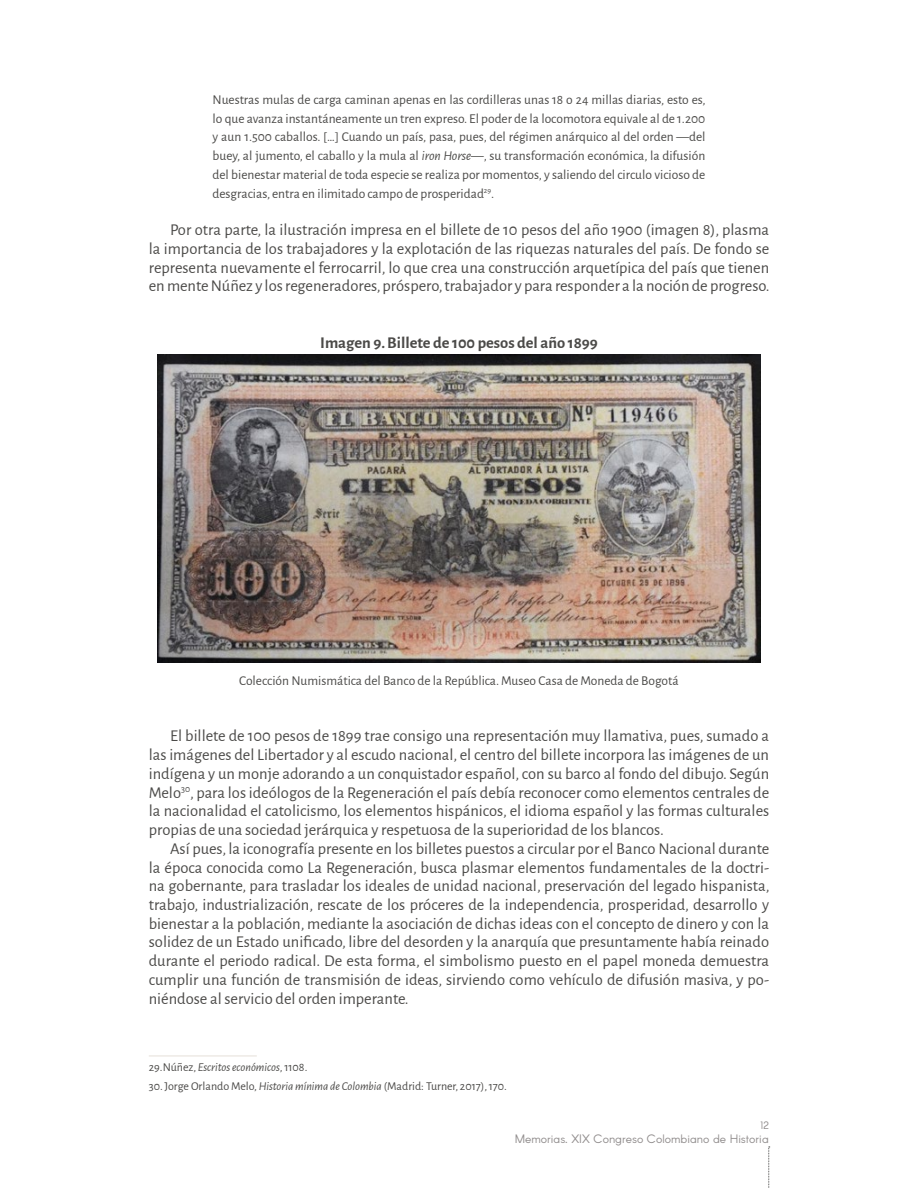
<style>
.page{position:relative;width:918px;height:1188px;background:#fff}
.page>*{position:absolute;margin:0;border:0;box-sizing:border-box;transform-origin:0 0}
.t1{font:16.5px/18.8px "Alegreya Sans";color:#4b4a48;text-align:justify}
.t2{font:700 16.5px "Alegreya Sans";color:#4b4a48}
.t3{font:13.5px/18.8px "Alegreya Sans";color:#4b4a48;text-align:justify}
.t4{font:12px "Alegreya Sans";color:#4b4a48}
.t5{font:12px "Arcon";color:#908c8c}
.t6{font:italic 12px "Alegreya Sans";color:#4b4a48}
.t7{font:10.5px "Arcon";color:#908c8c}
.s1{font-style:italic}
.s2{font-style:normal}
</style>
<div class="page">
<svg style="left:768px;top:1147px;width:2px;height:41px"></svg>
<img style="left:158px;top:354px;width:602px;height:309px">
<hr style="left:149px;top:1056px;width:108px;height:1px;background:#e5dfd8">
<p class="t3" style="left:213px;top:89px;width:495px">Nuestras mulas de carga caminan apenas en las cordilleras unas 18 o 24 millas diarias, esto es, lo que avanza instantáneamente un tren expreso. El poder de la locomotora equivale al de 1.200 y aun 1.500 caballos. […] Cuando un país, pasa, pues, del régimen anárquico al del orden —del buey, al jumento, el caballo y la mula al <span class="s1">iron Horse</span>—, su transformación económica, la difusión del bienestar material de toda especie se realiza por momentos, y saliendo del circulo vicioso de desgracias, entra en ilimitado campo de prosperidad<sup>29</sup>.</p>
<p class="t1" style="left:149px;top:220px;width:622px;text-indent:21px">Por otra parte, la ilustración impresa en el billete de 10 pesos del año 1900 (imagen 8), plasma la importancia de los trabajadores y la explotación de las riquezas naturales del país. De fondo se representa nuevamente el ferrocarril, lo que crea una construcción arquetípica del país que tienen en mente Núñez y los regeneradores, próspero, trabajador y para responder a la noción de progreso.</p>
<p class="t2" style="left:320px;top:330px;width:279px">Imagen 9. Billete de 100 pesos del año 1899</p>
<p class="t3" style="left:239px;top:671px;width:441px">Colección Numismática del Banco de la República. Museo Casa de Moneda de Bogotá</p>
<p class="t1" style="left:149px;top:726px;width:622px;text-indent:21px">El billete de 100 pesos de 1899 trae consigo una representación muy llamativa, pues, sumado a las imágenes del Libertador y al escudo nacional, el centro del billete incorpora las imágenes de un indígena y un monje adorando a un conquistador español, con su barco al fondo del dibujo. Según Melo<sup>30</sup>, para los ideólogos de la Regeneración el país debía reconocer como elementos centrales de la nacionalidad el catolicismo, los elementos hispánicos, el idioma español y las formas culturales propias de una sociedad jerárquica y respetuosa de la superioridad de los blancos.</p>
<p class="t1" style="left:149px;top:838px;width:622px;text-indent:21px">Así pues, la iconografía presente en los billetes puestos a circular por el Banco Nacional durante la época conocida como La Regeneración, busca plasmar elementos fundamentales de la doctri&shy;na gobernante, para trasladar los ideales de unidad nacional, preservación del legado hispanista, trabajo, industrialización, rescate de los próceres de la independencia, prosperidad, desarrollo y bienestar a la población, mediante la asociación de dichas ideas con el concepto de dinero y con la solidez de un Estado unificado, libre del desorden y la anarquía que presuntamente había reinado durante el periodo radical. De esta forma, el simbolismo puesto en el papel moneda demuestra cumplir una función de transmisión de ideas, sirviendo como vehículo de difusión masiva, y po&shy;niéndose al servicio del orden imperante.</p>
<p class="t6" style="left:149px;top:1059px;width:160px"><span class="s2">29.Núñez,</span> Escritos económicos<span class="s2">, 1108.</span></p>
<p class="t4" style="left:149px;top:1078px;width:360px">30. Jorge Orlando Melo, <span class="s1">Historia mínima de Colombia</span> (Madrid: Turner, 2017), 170.</p>
<p class="t7" style="left:761px;top:1118px;width:10px">12</p>
<p class="t5" style="left:515px;top:1131px;width:256px">Memorias. XIX Congreso Colombiano de Historia</p>
</div>
